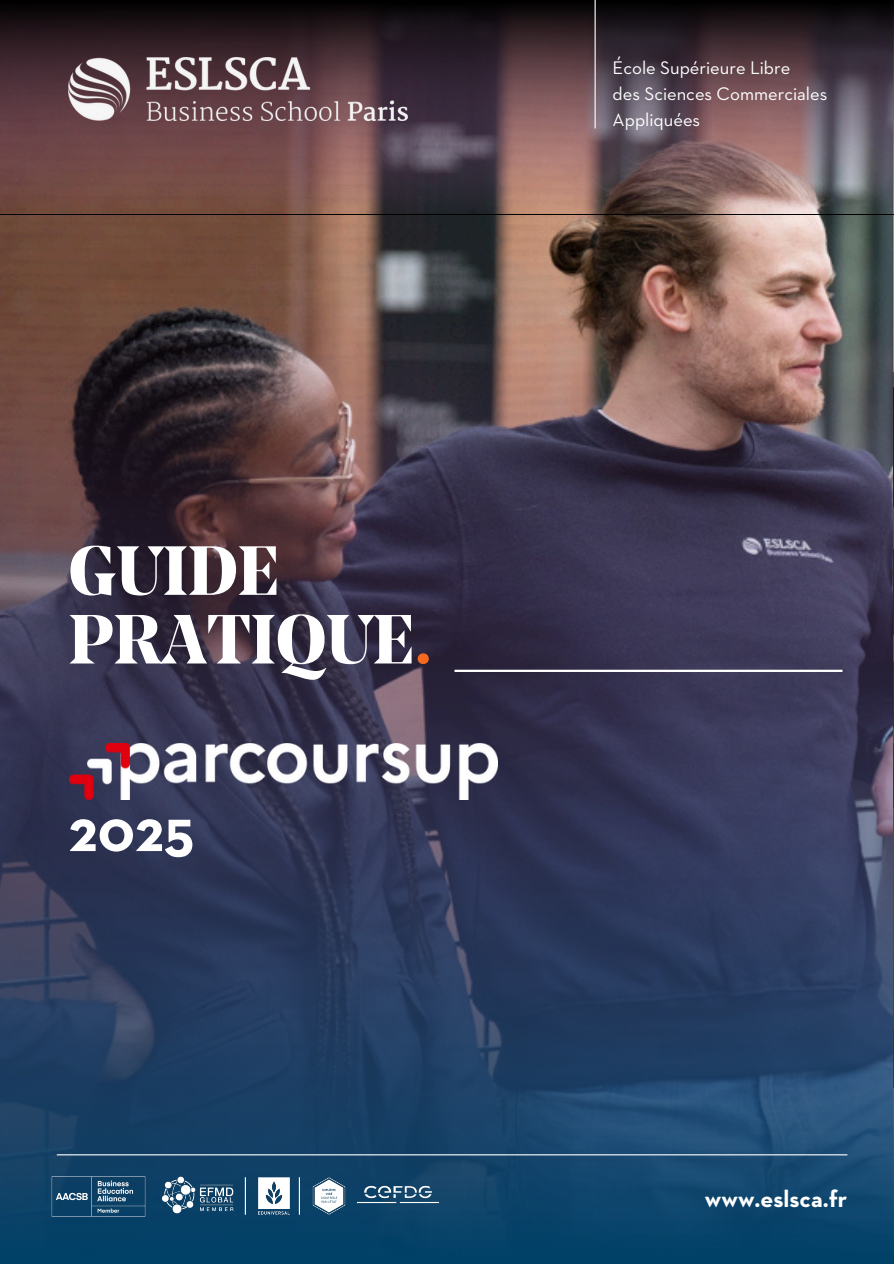
<style>
.page{position:relative;width:894px;height:1264px;background:#fff}
.page>*{position:absolute;margin:0;border:0;box-sizing:border-box;transform-origin:0 0}
.t1{font:700 69px/68.7px "Noe Display";color:#fff}
.t2{font:700 60px "Neutraface 2 Text";color:#fff}
.t3{font:700 24px "Neutraface 2 Text";color:#fff}
.t4{font:18.6px "Neutraface 2 Text";color:#fff}
.s1{color:#f66a1f}
</style>
<div class="page">
<img style="left:0;top:214px;width:893px;height:1049px">
<svg style="left:0;top:0;width:893px;height:214px;background:#574044"></svg>
<img style="left:69px;top:58px;width:338px;height:63px">
<hr style="left:594px;top:0;width:1px;height:128px;background:#fff">
<hr style="left:57px;top:1154px;width:790px;height:1px;background:#fff">
<img style="left:356px;top:1181px;width:84px;height:29px">
<img style="left:257px;top:1176px;width:32px;height:38px">
<img style="left:161px;top:1176px;width:73px;height:38px">
<img style="left:312px;top:1177px;width:34px;height:37px">
<img style="left:41px;top:1170px;width:116px;height:52px">
<hr style="left:245px;top:1177px;width:1px;height:37px;background:#fff">
<hr style="left:299px;top:1177px;width:1px;height:37px;background:#fff">
<hr style="left:454px;top:669px;width:388px;height:3px;background:#fff">
<img style="left:70px;top:743px;width:427px;height:56px">
<p class="t1" style="left:69px;top:543px;width:364px">GUIDE<br>PRATIQUE<span class="s1">.</span></p>
<p class="t2" style="left:69px;top:804px;width:127px">2025</p>
<p class="t4" style="left:612px;top:60px;width:179px">École Supérieure Libre</p>
<p class="t4" style="left:612px;top:85px;width:216px">des Sciences Commerciales</p>
<p class="t4" style="left:612px;top:111px;width:89px">Appliquées</p>
<h1 class="t3" style="left:704px;top:1188px;width:144px">www.eslsca.fr</h1>
</div>
